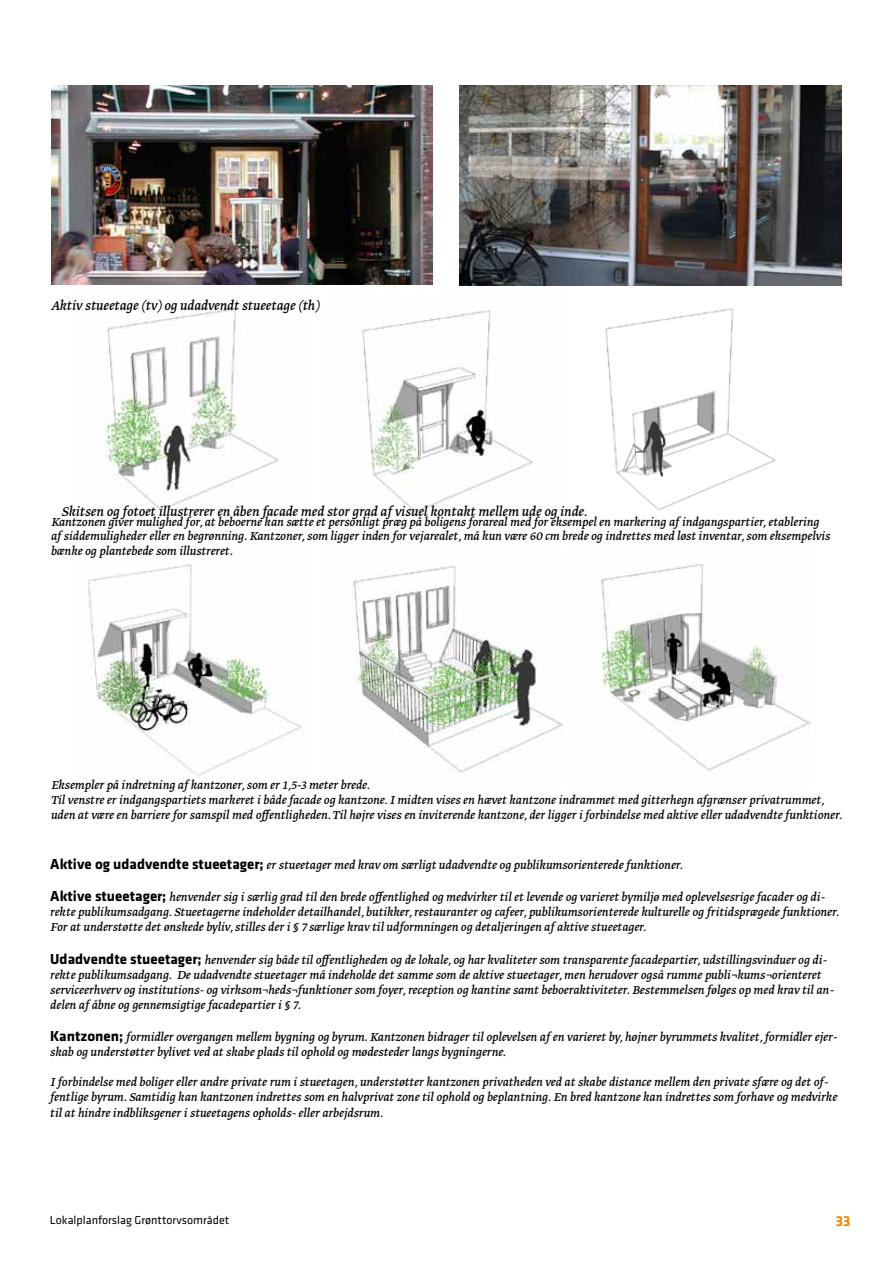
<style>
.page{position:relative;width:893px;height:1263px;background:#fff}
.page>*{position:absolute;margin:0;border:0;box-sizing:border-box;transform-origin:0 0}
.t1{font:italic 15px "Greta Text";color:#000}
.t2{font:700 15px "Klavika";color:#f18700}
.t3{font:italic 13.5px/14.9px "Greta Text";color:#000}
.t4{font:12px "Klavika";color:#000}
.s1{font-family:"Klavika";font-weight:700;font-style:normal;font-size:15px}
</style>
<div class="page">
<img style="left:596px;top:564px;width:215px;height:209px">
<img style="left:88px;top:564px;width:213px;height:212px">
<img style="left:105px;top:308px;width:174px;height:203px">
<img style="left:362px;top:310px;width:171px;height:203px">
<img style="left:605px;top:308px;width:171px;height:203px">
<img style="left:348px;top:565px;width:215px;height:208px">
<img style="left:52px;top:85px;width:381px;height:200px">
<img style="left:459px;top:85px;width:383px;height:200px">
<p class="t1" style="left:51px;top:299px;width:270px">Aktiv stueetage (tv) og udadvendt stueetage (th)</p>
<p class="t1" style="left:62px;top:506px;width:527px">Skitsen og fotoet illustrerer en åben facade med stor grad af visuel kontakt mellem ude og inde.</p>
<p class="t3" style="left:51px;top:515px;width:781px">Kantzonen giver mulighed for, at beboerne kan sætte et personligt præg på boligens forareal med for eksempel en markering af indgangspartier, etablering af siddemuligheder eller en begrønning. Kantzoner, som ligger inden for vejarealet, må kun være 60 cm brede og indrettes med løst inventar, som eksempelvis bænke og plantebede som illustreret.</p>
<p class="t3" style="left:51px;top:778px;width:793px">Eksempler på indretning af kantzoner, som er 1,5-3 meter brede.<br>Til venstre er indgangspartiets markeret i både facade og kantzone. I midten vises en hævet kantzone indrammet med gitterhegn afgrænser privatrummet, uden at være en barriere for samspil med offentligheden. Til højre vises en inviterende kantzone, der ligger i forbindelse med aktive eller udadvendte funktioner.</p>
<p class="t3" style="left:50px;top:858px;width:634px"><span class="s1">aktive og udadvendte stueetager;</span> er stueetager med krav om særligt udadvendte og publikumsorienterede funktioner.</p>
<p class="t3" style="left:50px;top:891px;width:791px"><span class="s1">aktive stueetager;</span> henvender sig i særlig grad til den brede offentlighed og medvirker til et levende og varieret bymiljø med oplevelsesrige facader og di&shy;rekte publikumsadgang. Stueetagerne indeholder detailhandel, butikker, restauranter og cafeer, publikumsorienterede kulturelle og fritidsprægede funktioner.<br>For at understøtte det ønskede byliv, stilles der i § 7 særlige krav til udformningen og detaljeringen af aktive stueetager.</p>
<p class="t3" style="left:50px;top:953px;width:785px"><span class="s1">Udadvendte stueetager;</span> henvender sig både til offentligheden og de lokale, og har kvaliteter som transparente facadepartier, udstillingsvinduer og di&shy;rekte publikumsadgang. De udadvendte stueetager må indeholde det samme som de aktive stueetager, men herudover også rumme publi¬kums¬orienteret serviceerhverv og institutions- og virksom¬heds¬funktioner som foyer, reception og kantine samt beboeraktiviteter. Bestemmelsen følges op med krav til an&shy;delen af åbne og gennemsigtige facadepartier i § 7.</p>
<p class="t3" style="left:50px;top:1030px;width:788px"><span class="s1">Kantzonen;</span> formidler overgangen mellem bygning og byrum. Kantzonen bidrager til oplevelsen af en varieret by, højner byrummets kvalitet, formidler ejer&shy;skab og understøtter bylivet ved at skabe plads til ophold og mødesteder langs bygningerne.</p>
<p class="t3" style="left:50px;top:1075px;width:788px">I forbindelse med boliger eller andre private rum i stueetagen, understøtter kantzonen privatheden ved at skabe distance mellem den private sfære og det of&shy;fentlige byrum. Samtidig kan kantzonen indrettes som en halvprivat zone til ophold og beplantning. En bred kantzone kan indrettes som forhave og medvirke</p>
<p class="t3" style="left:50px;top:1106px;width:335px">til at hindre indbliksgener i stueetagens opholds- eller arbejdsrum.</p>
<p class="t4" style="left:50px;top:1215px;width:181px">Lokalplanforslag Grønttorvsområdet</p>
<p class="t2" style="left:836px;top:1213px;width:16px">33</p>
</div>
